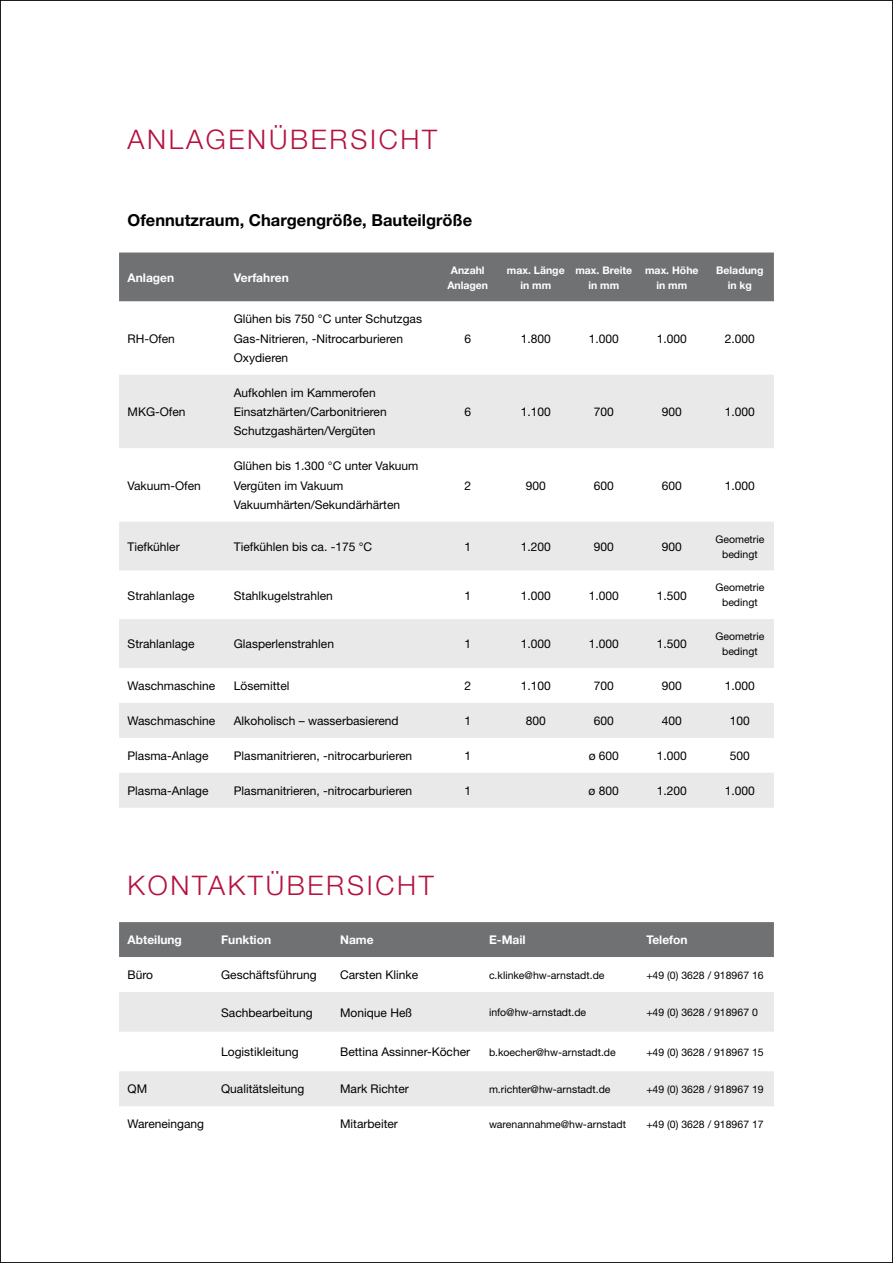
<style>
.page{position:relative;width:893px;height:1263px;background:#fff}
.page>*{position:absolute;margin:0;border:0;box-sizing:border-box;transform-origin:0 0}
.t1{font:300 27px "Helvetica Neue";letter-spacing:.1em;color:#b5123e}
.t2{font:700 16.5px "Helvetica Neue";color:#000}
.t3{font:12px/19.2px "Helvetica Neue";color:#000}
.t4{font:700 12px "Helvetica Neue";color:#fff}
.t5{font:10.5px/15px "Helvetica Neue";color:#000;text-align:center}
.t6{font:700 10.5px/15px "Helvetica Neue";color:#fff;text-align:center}
</style>
<div class="page">
<div style="left:119px;top:253px;width:655px;height:48px;background:#707172"></div>
<svg style="left:119px;top:375px;width:655px;height:433px;fill:#e9e9ea"></svg>
<div style="left:119px;top:922px;width:655px;height:35px;background:#707172"></div>
<svg style="left:119px;top:992px;width:655px;height:114px;fill:#e9e9ea"></svg>
<svg style="left:892px;top:0;width:1px;height:1263px"></svg>
<h1 class="t1" style="left:128px;top:123px;width:311px">ANLAGENÜBERSICHT</h1>
<h2 class="t2" style="left:128px;top:209px;width:346px">Ofennutzraum, Chargengröße, Bauteilgröße</h2>
<p class="t4" style="left:128px;top:270px;width:48px">Anlagen</p>
<p class="t4" style="left:234px;top:270px;width:56px">Verfahren</p>
<p class="t6" style="left:447px;top:262px;width:42px">Anzahl<br>Anlagen</p>
<p class="t6" style="left:507px;top:262px;width:59px">max. Länge in mm</p>
<p class="t6" style="left:575px;top:262px;width:58px">max. Breite in mm</p>
<p class="t6" style="left:645px;top:262px;width:55px">max. Höhe in mm</p>
<p class="t6" style="left:716px;top:262px;width:49px">Beladung in kg</p>
<p class="t3" style="left:128px;top:329px;width:49px">RH-Ofen</p>
<p class="t3" style="left:234px;top:309px;width:190px">Glühen bis 750 °C unter Schutzgas<br>Gas-Nitrieren, -Nitrocarburieren<br>Oxydieren</p>
<p class="t3" style="left:464px;top:329px;width:8px">6</p>
<p class="t3" style="left:521px;top:329px;width:32px">1.800</p>
<p class="t3" style="left:589px;top:329px;width:32px">1.000</p>
<p class="t3" style="left:657px;top:329px;width:32px">1.000</p>
<p class="t3" style="left:725px;top:329px;width:32px">2.000</p>
<p class="t3" style="left:128px;top:402px;width:60px">MKG-Ofen</p>
<p class="t3" style="left:234px;top:383px;width:154px">Aufkohlen im Kammerofen<br>Einsatzhärten/Carbonitrieren<br>Schutzgashärten/Vergüten</p>
<p class="t3" style="left:464px;top:402px;width:8px">6</p>
<p class="t3" style="left:521px;top:402px;width:32px">1.100</p>
<p class="t3" style="left:594px;top:402px;width:22px">700</p>
<p class="t3" style="left:662px;top:402px;width:22px">900</p>
<p class="t3" style="left:725px;top:402px;width:32px">1.000</p>
<p class="t3" style="left:128px;top:476px;width:75px">Vakuum-Ofen</p>
<p class="t3" style="left:234px;top:456px;width:186px">Glühen bis 1.300 °C unter Vakuum<br>Vergüten im Vakuum<br>Vakuumhärten/Sekundärhärten</p>
<p class="t3" style="left:464px;top:476px;width:8px">2</p>
<p class="t3" style="left:526px;top:476px;width:22px">900</p>
<p class="t3" style="left:594px;top:476px;width:22px">600</p>
<p class="t3" style="left:662px;top:476px;width:22px">600</p>
<p class="t3" style="left:725px;top:476px;width:32px">1.000</p>
<p class="t3" style="left:127px;top:537px;width:54px">Tiefkühler</p>
<p class="t3" style="left:234px;top:537px;width:140px">Tiefkühlen bis ca. -175 °C</p>
<p class="t3" style="left:464px;top:537px;width:8px">1</p>
<p class="t3" style="left:521px;top:537px;width:32px">1.200</p>
<p class="t3" style="left:594px;top:537px;width:22px">900</p>
<p class="t3" style="left:662px;top:537px;width:22px">900</p>
<p class="t5" style="left:715px;top:531px;width:51px">Geometrie bedingt</p>
<p class="t3" style="left:128px;top:585px;width:68px">Strahlanlage</p>
<p class="t3" style="left:234px;top:585px;width:100px">Stahlkugelstrahlen</p>
<p class="t3" style="left:464px;top:585px;width:8px">1</p>
<p class="t3" style="left:521px;top:585px;width:32px">1.000</p>
<p class="t3" style="left:589px;top:585px;width:32px">1.000</p>
<p class="t3" style="left:657px;top:585px;width:32px">1.500</p>
<p class="t5" style="left:715px;top:580px;width:51px">Geometrie bedingt</p>
<p class="t3" style="left:128px;top:634px;width:68px">Strahlanlage</p>
<p class="t3" style="left:234px;top:634px;width:102px">Glasperlenstrahlen</p>
<p class="t3" style="left:464px;top:634px;width:8px">1</p>
<p class="t3" style="left:521px;top:634px;width:32px">1.000</p>
<p class="t3" style="left:589px;top:634px;width:32px">1.000</p>
<p class="t3" style="left:657px;top:634px;width:32px">1.500</p>
<p class="t5" style="left:715px;top:629px;width:51px">Geometrie bedingt</p>
<p class="t3" style="left:128px;top:676px;width:89px">Waschmaschine</p>
<p class="t3" style="left:234px;top:676px;width:57px">Lösemittel</p>
<p class="t3" style="left:464px;top:676px;width:8px">2</p>
<p class="t3" style="left:521px;top:676px;width:32px">1.100</p>
<p class="t3" style="left:594px;top:676px;width:22px">700</p>
<p class="t3" style="left:662px;top:676px;width:22px">900</p>
<p class="t3" style="left:725px;top:676px;width:32px">1.000</p>
<p class="t3" style="left:128px;top:711px;width:89px">Waschmaschine</p>
<p class="t3" style="left:234px;top:711px;width:166px">Alkoholisch – wasserbasierend</p>
<p class="t3" style="left:464px;top:711px;width:8px">1</p>
<p class="t3" style="left:526px;top:711px;width:22px">800</p>
<p class="t3" style="left:594px;top:711px;width:22px">600</p>
<p class="t3" style="left:662px;top:711px;width:22px">400</p>
<p class="t3" style="left:730px;top:711px;width:22px">100</p>
<p class="t3" style="left:128px;top:746px;width:83px">Plasma-Anlage</p>
<p class="t3" style="left:234px;top:746px;width:180px">Plasmanitrieren, -nitrocarburieren</p>
<p class="t3" style="left:464px;top:746px;width:8px">1</p>
<p class="t3" style="left:589px;top:746px;width:32px">ø 600</p>
<p class="t3" style="left:657px;top:746px;width:32px">1.000</p>
<p class="t3" style="left:730px;top:746px;width:22px">500</p>
<p class="t3" style="left:127px;top:781px;width:83px">Plasma-Anlage</p>
<p class="t3" style="left:234px;top:781px;width:180px">Plasmanitrieren, -nitrocarburieren</p>
<p class="t3" style="left:464px;top:781px;width:8px">1</p>
<p class="t3" style="left:589px;top:781px;width:32px">ø 800</p>
<p class="t3" style="left:657px;top:781px;width:32px">1.200</p>
<p class="t3" style="left:725px;top:781px;width:32px">1.000</p>
<h1 class="t1" style="left:128px;top:869px;width:308px">KONTAKTÜBERSICHT</h1>
<p class="t4" style="left:128px;top:932px;width:56px">Abteilung</p>
<p class="t4" style="left:221px;top:932px;width:52px">Funktion</p>
<p class="t4" style="left:340px;top:932px;width:35px">Name</p>
<p class="t4" style="left:489px;top:932px;width:38px">E-Mail</p>
<p class="t4" style="left:646px;top:932px;width:43px">Telefon</p>
<p class="t3" style="left:128px;top:965px;width:27px">Büro</p>
<p class="t3" style="left:221px;top:965px;width:97px">Geschäftsführung</p>
<p class="t3" style="left:340px;top:965px;width:80px">Carsten Klinke</p>
<p class="t5" style="left:489px;top:967px;width:117px">c.klinke@hw-arnstadt.de</p>
<p class="t5" style="left:646px;top:967px;width:119px">+49 (0) 3628 / 918967 16</p>
<p class="t3" style="left:221px;top:1002px;width:93px">Sachbearbeitung</p>
<p class="t3" style="left:340px;top:1002px;width:74px">Monique Heß</p>
<p class="t5" style="left:489px;top:1004px;width:99px">info@hw-arnstadt.de</p>
<p class="t5" style="left:646px;top:1004px;width:113px">+49 (0) 3628 / 918967 0</p>
<p class="t3" style="left:221px;top:1042px;width:79px">Logistikleitung</p>
<p class="t3" style="left:340px;top:1042px;width:132px">Bettina Assinner-Köcher</p>
<p class="t5" style="left:489px;top:1044px;width:128px">b.koecher@hw-arnstadt.de</p>
<p class="t5" style="left:646px;top:1044px;width:119px">+49 (0) 3628 / 918967 15</p>
<p class="t3" style="left:128px;top:1079px;width:21px">QM</p>
<p class="t3" style="left:221px;top:1079px;width:85px">Qualitätsleitung</p>
<p class="t3" style="left:340px;top:1079px;width:70px">Mark Richter</p>
<p class="t5" style="left:489px;top:1081px;width:123px">m.richter@hw-arnstadt.de</p>
<p class="t5" style="left:646px;top:1081px;width:119px">+49 (0) 3628 / 918967 19</p>
<p class="t3" style="left:128px;top:1114px;width:78px">Wareneingang</p>
<p class="t3" style="left:340px;top:1114px;width:59px">Mitarbeiter</p>
<p class="t5" style="left:489px;top:1116px;width:138px">warenannahme@hw-arnstadt</p>
<p class="t5" style="left:646px;top:1116px;width:119px">+49 (0) 3628 / 918967 17</p>
</div>
